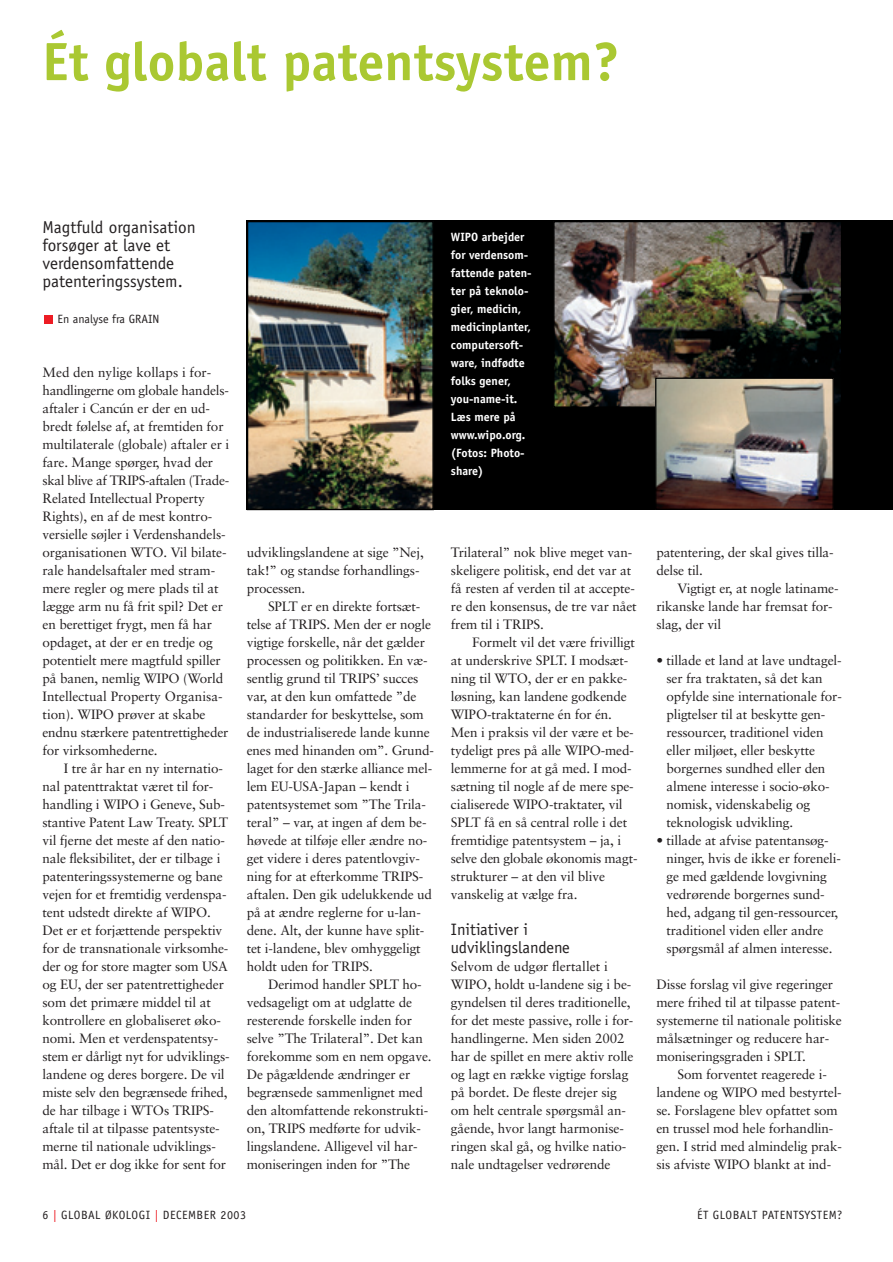
<style>
.page{position:relative;width:893px;height:1262px;background:#fff}
.page>*{position:absolute;margin:0;border:0;box-sizing:border-box;transform-origin:0 0}
.t1{font:700 54px "Officina Sans";color:#aac832}
.t2{font:17.25px/18px "Officina Sans";color:#231f20}
.t3{font:16.5px/18px "Officina Sans";color:#231f20}
.t4{font:13.5px/18px "Sabon";letter-spacing:-.01em;color:#231f20}
.t5{font:700 12px/18px "Officina Sans";color:#fff}
.t6{font:12px "Officina Sans";letter-spacing:.04em;color:#231f20}
.t7{font:12px "Officina Sans";color:#231f20}
.s1{color:#ed1c24}
</style>
<div class="page">
<div style="left:44px;top:315px;width:9px;height:8px;background:#ed1c24"></div>
<div style="left:247px;top:221px;width:645px;height:289px;background:#000"></div>
<img style="left:556px;top:224px;width:283px;height:181px">
<div style="left:553px;top:221px;width:289px;height:187px;border:2px solid #000"></div>
<img style="left:657px;top:379px;width:174px;height:129px">
<div style="left:655px;top:377px;width:178px;height:133px;border:1px solid #000"></div>
<img style="left:250px;top:224px;width:181px;height:283px">
<div style="left:247px;top:221px;width:187px;height:289px;border:2px solid #000"></div>
<h1 class="t1" style="left:43px;top:41px;width:578px">Ét globalt patentsystem?</h1>
<p class="t2" style="left:43px;top:220px;width:155px">Magtfuld organisation forsøger at lave et verdensomfattende patenteringssystem.</p>
<p class="t7" style="left:58px;top:315px;width:103px">En analyse fra GRAIN</p>
<p class="t4" style="left:43px;top:364px;width:188px">Med den nylige kollaps i for&shy;handlingerne om globale handels&shy;aftaler i Cancún er der en ud&shy;bredt følelse af, at fremtiden for multilaterale (globale) aftaler er i fare. Mange spørger, hvad der skal blive af TRIPS-aftalen (Trade-<br>Related Intellectual Property<br>Rights), en af de mest kontro&shy;versielle søjler i Verdenshandels&shy;organisationen WTO. Vil bilate&shy;rale handelsaftaler med stram&shy;mere regler og mere plads til at lægge arm nu få frit spil? Det er en berettiget frygt, men få har opdaget, at der er en tredje og potentielt mere magtfuld spiller på banen, nemlig WIPO (World<br>Intellectual Property Organisa&shy;tion). WIPO prøver at skabe endnu stærkere patentrettigheder for virksomhederne.</p>
<p class="t4" style="left:43px;top:760px;width:189px;text-indent:21px">I tre år har en ny internatio&shy;nal patenttraktat været til for&shy;handling i WIPO i Geneve, Sub&shy;stantive Patent Law Treaty. SPLT vil fjerne det meste af den natio&shy;nale fleksibilitet, der er tilbage i patenteringssystemerne og bane vejen for et fremtidig verdenspa&shy;tent udstedt direkte af WIPO.<br>Det er et forjættende perspektiv for de transnationale virksomhe&shy;der og for store magter som USA og EU, der ser patentrettigheder som det primære middel til at kontrollere en globaliseret øko&shy;nomi. Men et verdenspatentsy&shy;stem er dårligt nyt for udviklings&shy;landene og deres borgere. De vil miste selv den begrænsede frihed, de har tilbage i WTOs TRIPS&shy;aftale til at tilpasse patentsyste&shy;merne til nationale udviklings&shy;mål. Det er dog ikke for sent for</p>
<p class="t5" style="left:451px;top:229px;width:82px">WIPO arbejder for verdensom&shy;fattende paten&shy;ter på teknolo&shy;gier, medicin, medicinplanter, computersoft&shy;ware, indfødte folks gener, you-name-it.<br>Læs mere på www.wipo.org. (Fotos: Photo&shy;share)</p>
<p class="t4" style="left:247px;top:544px;width:179px">udviklingslandene at sige ”Nej, tak!” og standse forhandlings&shy;processen.</p>
<p class="t4" style="left:247px;top:598px;width:189px;text-indent:21px">SPLT er en direkte fortsæt&shy;telse af TRIPS. Men der er nogle vigtige forskelle, når det gælder processen og politikken. En væ&shy;sentlig grund til TRIPS’ succes var, at den kun omfattede ”de standarder for beskyttelse, som de industrialiserede lande kunne enes med hinanden om”. Grund&shy;laget for den stærke alliance mel&shy;lem EU-USA-Japan – kendt i patentsystemet som ”The Trila&shy;teral” – var, at ingen af dem be&shy;høvede at tilføje eller ændre no&shy;get videre i deres patentlovgiv&shy;ning for at efterkomme TRIPS&shy;aftalen. Den gik udelukkende ud på at ændre reglerne for u-lan&shy;dene. Alt, der kunne have split&shy;tet i-landene, blev omhyggeligt holdt uden for TRIPS.</p>
<p class="t4" style="left:247px;top:976px;width:186px;text-indent:21px">Derimod handler SPLT ho&shy;vedsageligt om at udglatte de resterende forskelle inden for selve ”The Trilateral”. Det kan forekomme som en nem opgave.<br>De pågældende ændringer er begrænsede sammenlignet med den altomfattende rekonstrukti&shy;on, TRIPS medførte for udvik&shy;lingslandene. Alligevel vil har&shy;moniseringen inden for ”The</p>
<p class="t4" style="left:451px;top:544px;width:187px">Trilateral” nok blive meget van&shy;skeligere politisk, end det var at få resten af verden til at accepte&shy;re den konsensus, de tre var nået frem til i TRIPS.</p>
<p class="t4" style="left:451px;top:634px;width:188px;text-indent:21px">Formelt vil det være frivilligt at underskrive SPLT. I modsæt&shy;ning til WTO, der er en pakke&shy;løsning, kan landene godkende<br>WIPO-traktaterne én for én.<br>Men i praksis vil der være et be&shy;tydeligt pres på alle WIPO-med&shy;lemmerne for at gå med. I mod&shy;sætning til nogle af de mere spe&shy;cialiserede WIPO-traktater, vil<br>SPLT få en så central rolle i det fremtidige patentsystem – ja, i selve den globale økonomis magt&shy;strukturer – at den vil blive vanskelig at vælge fra.</p>
<p class="t3" style="left:451px;top:921px;width:120px">Initiativer i udviklingslandene</p>
<p class="t4" style="left:451px;top:958px;width:184px">Selvom de udgør flertallet i<br>WIPO, holdt u-landene sig i be&shy;gyndelsen til deres traditionelle, for det meste passive, rolle i for&shy;handlingerne. Men siden 2002 har de spillet en mere aktiv rolle og lagt en række vigtige forslag på bordet. De fleste drejer sig om helt centrale spørgsmål an&shy;gående, hvor langt harmonise&shy;ringen skal gå, og hvilke natio&shy;nale undtagelser vedrørende</p>
<p class="t4" style="left:656px;top:544px;width:179px">patentering, der skal gives tilla&shy;delse til.</p>
<p class="t4" style="left:656px;top:580px;width:184px;text-indent:21px">Vigtigt er, at nogle latiname&shy;rikanske lande har fremsat for&shy;slag, der vil</p>
<p class="t4" style="left:666px;top:652px;width:177px;text-indent:-10px">• tillade et land at lave undtagel&shy;ser fra traktaten, så det kan opfylde sine internationale for&shy;pligtelser til at beskytte gen&shy;ressourcer, traditionel viden eller miljøet, eller beskytte borgernes sundhed eller den almene interesse i socio-øko&shy;nomisk, videnskabelig og teknologisk udvikling.</p>
<p class="t4" style="left:666px;top:832px;width:176px;text-indent:-10px">• tillade at afvise patentansøg&shy;ninger, hvis de ikke er foreneli&shy;ge med gældende lovgivning vedrørende borgernes sund&shy;hed, adgang til gen-ressourcer, traditionel viden eller andre spørgsmål af almen interesse.</p>
<p class="t4" style="left:656px;top:976px;width:187px">Disse forslag vil give regeringer mere frihed til at tilpasse patent&shy;systemerne til nationale politiske målsætninger og reducere har&shy;moniseringsgraden i SPLT.</p>
<p class="t4" style="left:656px;top:1066px;width:187px;text-indent:21px">Som forventet reagerede i&shy;landene og WIPO med bestyrtel&shy;se. Forslagene blev opfattet som en trussel mod hele forhandlin&shy;gen. I strid med almindelig prak&shy;sis afviste WIPO blankt at ind-</p>
<p class="t6" style="left:43px;top:1210px;width:205px">6 <span class="s1">|</span> GLOBAL ØKOLOGI <span class="s1">|</span> DECEMBER 2003</p>
<p class="t6" style="left:697px;top:1210px;width:147px">ÉT GLOBALT PATENTSYSTEM?</p>
</div>
